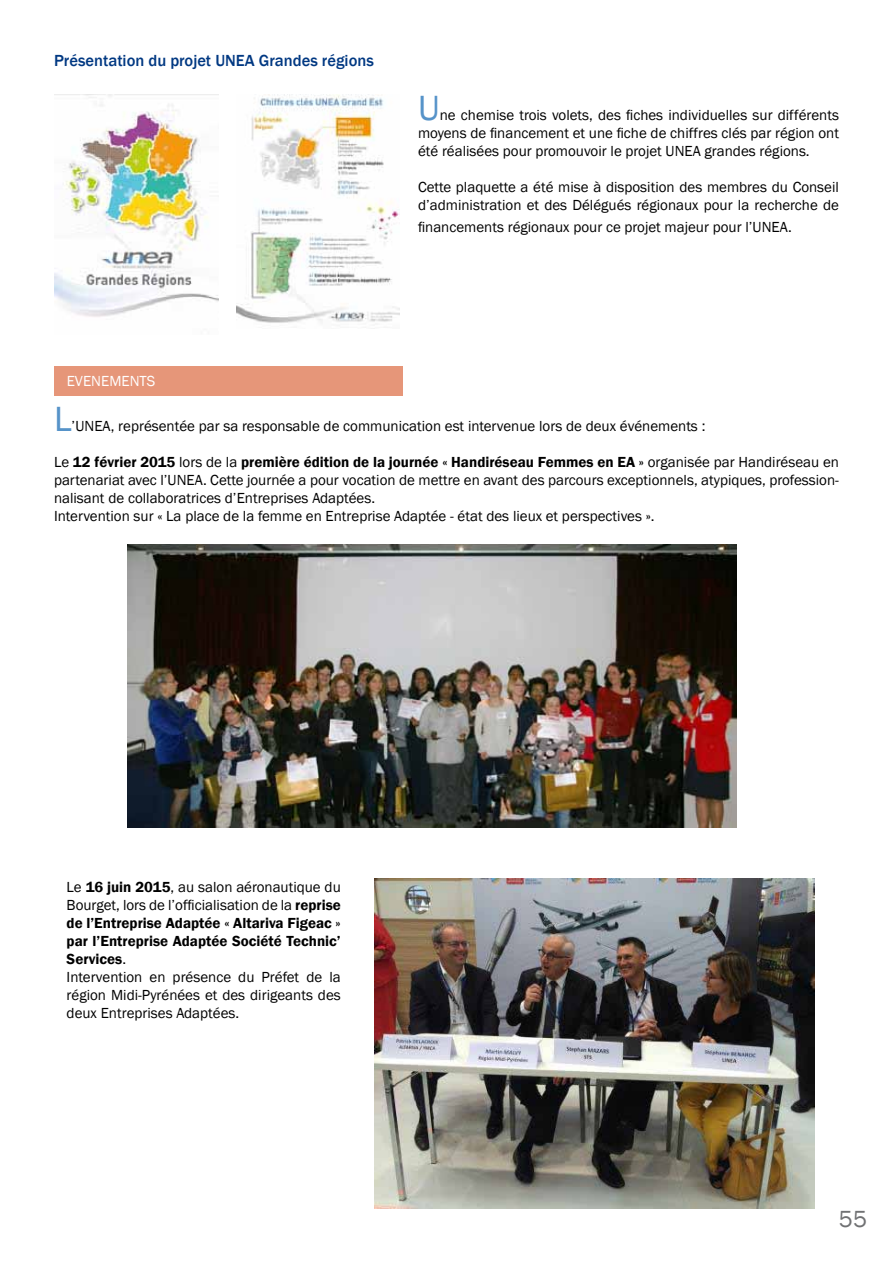
<style>
.page{position:relative;width:893px;height:1263px;background:#fff}
.page>*{position:absolute;margin:0;border:0;box-sizing:border-box;transform-origin:0 0}
.t1{font:36px "Franklin Gothic";color:#5693c9}
.t2{font:24px "Franklin Gothic";color:#707173}
.t3{font:500 16.5px "Franklin Gothic";color:#003882}
.t4{font:15px/18px "Franklin Gothic";color:#000}
.t5{font:15px "Franklin Gothic";color:#fff}
.s1{font-weight:600}
</style>
<div class="page">
<img style="left:54px;top:95px;width:165px;height:222px">
<img style="left:236px;top:95px;width:164px;height:228px">
<div style="left:54px;top:366px;width:349px;height:29px;background:#e69679"></div>
<img style="left:128px;top:544px;width:609px;height:283px">
<img style="left:374px;top:879px;width:440px;height:330px">
<p class="t3" style="left:54px;top:50px;width:321px">Présentation du projet UNEA Grandes régions</p>
<h1 class="t1" style="left:418px;top:86px;width:23px">U</h1>
<p class="t4" style="left:418px;top:106px;width:422px;text-align:justify;text-indent:22px">ne chemise trois volets, des fiches individuelles sur différents moyens de financement et une fiche de chiffres clés par région ont été réalisées pour promouvoir le projet UNEA grandes régions.</p>
<p class="t4" style="left:418px;top:178px;width:422px">Cette plaquette a été mise à disposition des membres du Conseil d’administration et des Délégués régionaux pour la recherche de</p>
<p class="t4" style="left:418px;top:218px;width:375px">financements régionaux pour ce projet majeur pour l’UNEA.</p>
<p class="t5" style="left:67px;top:371px;width:90px">EVENEMENTS</p>
<h1 class="t1" style="left:54px;top:397px;width:19px">L</h1>
<p class="t4" style="left:72px;top:418px;width:635px">’UNEA, représentée par sa responsable de communication est intervenue lors de deux événements :</p>
<p class="t4" style="left:54px;top:454px;width:786px">Le <span class="s1">12 février 2015</span> lors de la <span class="s1">première édition de la journée « Handiréseau Femmes en EA »</span> organisée par Handiréseau en partenariat avec l’UNEA. Cette journée a pour vocation de mettre en avant des parcours exceptionnels, atypiques, profession&shy;nalisant de collaboratrices d’Entreprises Adaptées.<br>Intervention sur « La place de la femme en Entreprise Adaptée - état des lieux et perspectives ».</p>
<p class="t4" style="left:67px;top:878px;width:276px">Le <span class="s1">16 juin 2015</span>, au salon aéronautique du Bourget, lors de l’officialisation de la <span class="s1">reprise de l’Entreprise Adaptée « Altariva Figeac » par l’Entreprise Adaptée Société Technic’ Services</span>.<br>Intervention en présence du Préfet de la région Midi-Pyrénées et des dirigeants des deux Entreprises Adaptées.</p>
<h2 class="t2" style="left:839px;top:1204px;width:30px">55</h2>
</div>
